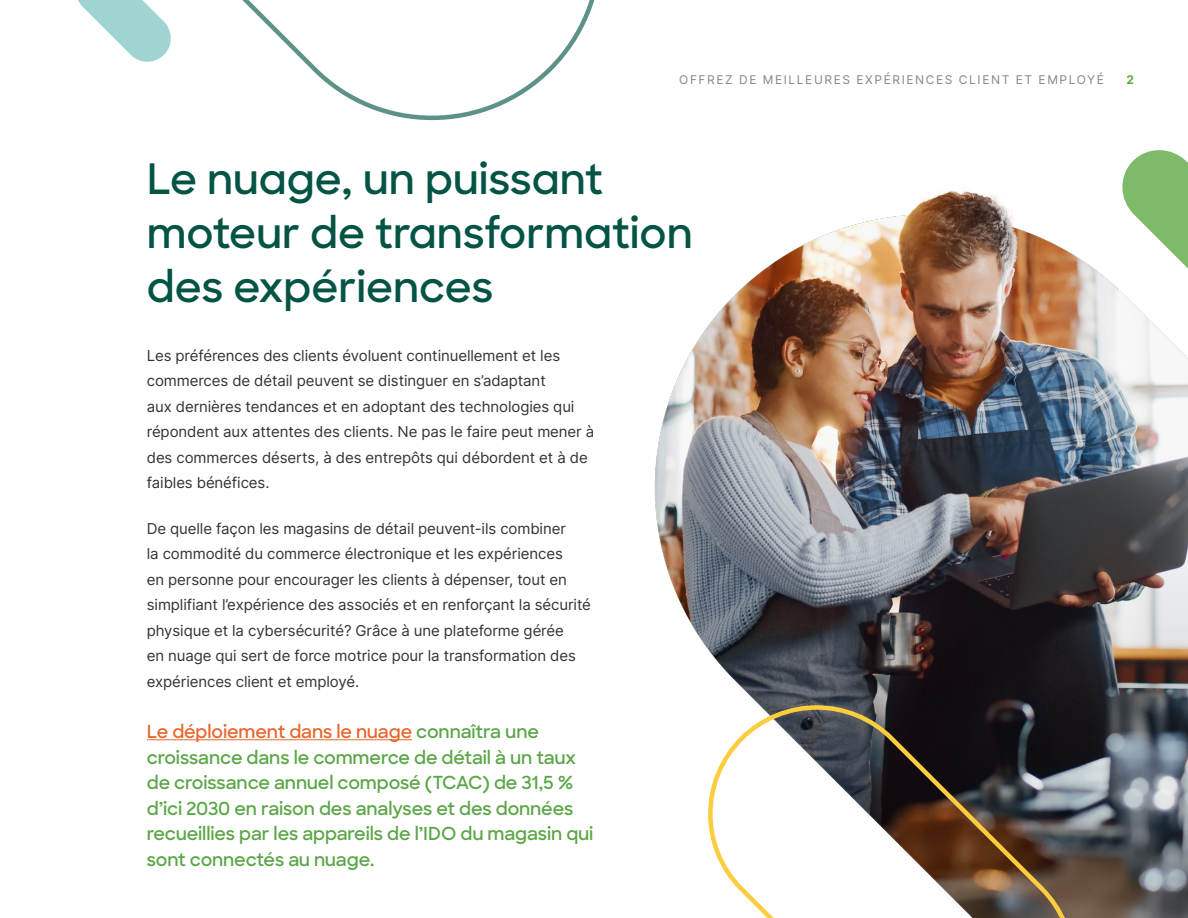
<style>
.page{position:relative;width:1188px;height:918px;background:#fff}
.page>*{position:absolute;margin:0;border:0;box-sizing:border-box;transform-origin:0 0}
._2_-_Heading{font:600 42px/54px "Sharp Sans";color:#035445}
.P_-_Small{font:600 18px/25.5px "Sharp Sans";letter-spacing:-.005em;color:#5aa646}
.P_-_Small-2{font:15px/25.5px "Inter";letter-spacing:-.005em;color:#333}
.t1{font:12px "Inter";letter-spacing:.13em;color:#858585}
.t2{font:700 12px "Inter";color:#5dab47}
.s1{color:#e9662e}
</style>
<div class="page">
<img style="left:654px;top:191px;width:534px;height:726px">
<svg style="left:147px;top:739px;width:25px;height:1px"></svg>
<hr style="left:172px;top:739px;width:240px;height:1px;background:#e9662e">
<svg style="left:1119px;top:150px;width:69px;height:189px"></svg>
<svg style="left:700px;top:703px;width:389px;height:215px"></svg>
<svg style="left:242px;top:0;width:353px;height:121px"></svg>
<svg style="left:78px;top:0;width:93px;height:62px"></svg>
<p class="t1" style="left:679px;top:71px;width:426px">OFFREZ DE MEILLEURES EXPÉRIENCES CLIENT ET EMPLOYÉ</p>
<p class="t2" style="left:1126px;top:71px;width:9px">2</p>
<p class="_2_-_Heading" style="left:147px;top:150px;width:548px">Le nuage, un puissant moteur de transformation des expériences</p>
<p class="P_-_Small-2" style="left:147px;top:342px;width:449px">Les préférences des clients évoluent continuellement et les commerces de détail peuvent se distinguer en s’adaptant<br>aux dernières tendances et en adoptant des technologies qui répondent aux attentes des clients. Ne pas le faire peut mener à des commerces déserts, à des entrepôts qui débordent et à de faibles bénéfices.</p>
<p class="P_-_Small-2" style="left:147px;top:515px;width:446px">De quelle façon les magasins de détail peuvent-ils combiner<br>la commodité du commerce électronique et les expériences<br>en personne pour encourager les clients à dépenser, tout en simplifiant l’expérience des associés et en renforçant la sécurité physique et la cybersécurité? Grâce à une plateforme gérée<br>en nuage qui sert de force motrice pour la transformation des expériences client et employé.</p>
<p class="P_-_Small" style="left:147px;top:718px;width:448px"><span class="s1">Le déploiement dans le nuage</span> connaîtra une croissance dans le commerce de détail à un taux de croissance annuel composé (TCAC) de 31,5 % d’ici 2030 en raison des analyses et des données recueillies par les appareils de l’IDO du magasin qui sont connectés au nuage.</p>
</div>
